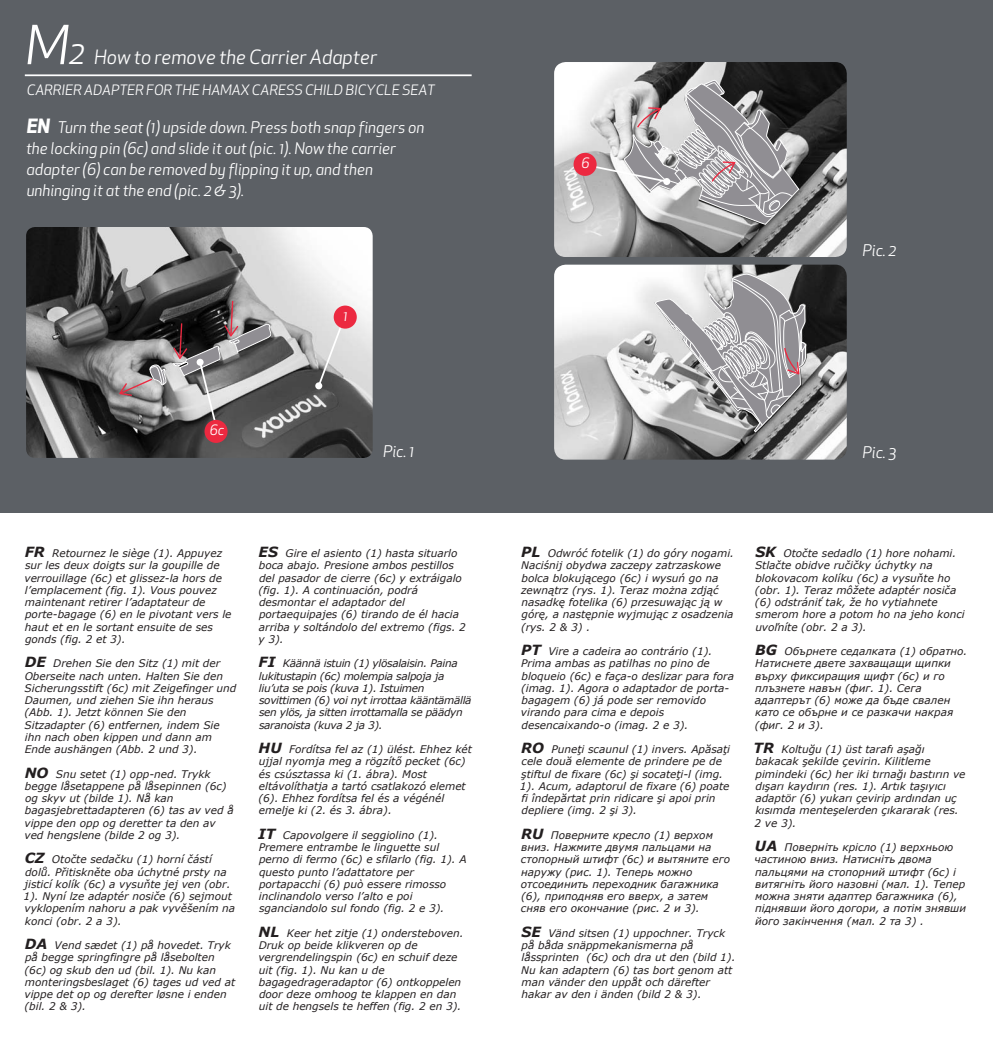
<style>
.page{position:relative;width:993px;height:1042px;background:#fff}
.page>*{position:absolute;margin:0;border:0;box-sizing:border-box;transform-origin:0 0}
.t1{font:italic 19.25px "Apex New";color:#fff}
.t2{font:italic 15.75px/21px "Apex New";color:#fff}
.t3{font:italic 14px "Apex New";color:#fff}
.t4{font:italic 700 14px "Verdana";color:#231f20}
.t5{font:italic 10.5px/12.2px "Verdana";color:#231f20}
.t6{font:italic 10.5px/12.2px "Verdana";letter-spacing:-.03em;color:#231f20}
.s1{font-size:52.5px}
.s2{font-size:31.5px}
.s3{font-weight:700;font-size:19.25px}
.s4{font-weight:700;font-size:14px}
</style>
<div class="page">
<div style="left:0;top:0;width:992px;height:512px;background:#5c6065"></div>
<img style="left:26px;top:227px;width:346px;height:231px">
<img style="left:554px;top:265px;width:292px;height:195px">
<img style="left:554px;top:62px;width:292px;height:195px">
<svg style="left:654px;top:273px;width:152px;height:160px;background:#b0afb0"></svg>
<svg style="left:119px;top:364px;width:48px;height:32px;background:#a59b9c"></svg>
<hr style="left:25px;top:74px;width:446px;height:2px;background:#fff">
<svg style="left:173px;top:299px;width:98px;height:133px;background:#757373"></svg>
<div style="left:196px;top:359px;width:7px;height:7px;background:#fff;border-radius:50%"></div>
<svg style="left:582px;top:79px;width:217px;height:146px;background:#a8a6a8"></svg>
<div style="left:663px;top:178px;width:7px;height:7px;background:#fff;border-radius:50%"></div>
<svg style="left:316px;top:314px;width:31px;height:74px;background:#bebebe"></svg>
<div style="left:315px;top:382px;width:7px;height:7px;background:#fff;border-radius:50%"></div>
<div style="left:204px;top:420px;width:23px;height:23px;background:#ec2940;border-radius:50%"></div>
<div style="left:573px;top:153px;width:23px;height:23px;background:#ec2940;border-radius:50%"></div>
<div style="left:333px;top:305px;width:23px;height:24px;background:#ec2940;border-radius:50%"></div>
<h1 class="t1" style="left:25px;top:45px;width:353px"><span class="s1">M</span><span class="s2">2</span> How to remove the Carrier Adapter</h1>
<h3 class="t3" style="left:27px;top:81px;width:18px">Carrier</h3>
<h3 class="t3" style="left:84px;top:81px;width:19px">Adapter</h3>
<h3 class="t3" style="left:146px;top:81px;width:38px">for the</h3>
<h3 class="t3" style="left:202px;top:81px;width:20px">Hamax</h3>
<h3 class="t3" style="left:252px;top:81px;width:18px">Caress</h3>
<h3 class="t3" style="left:305px;top:81px;width:50px">childbicyc</h3>
<h3 class="t3" style="left:384px;top:81px;width:28px">le seat</h3>
<h2 class="t2" style="left:26px;top:116px;width:400px"><span class="s3">EN</span> Turn the seat (1) upside down. Press both snap fingers on the locking pin (6c) and slide it out (pic. 1). Now the carrier adapter (6) can be removed by flipping it up, and then unhinging it at the end (pic. 2 &amp; 3).</h2>
<h3 class="t3" style="left:343px;top:307px;width:6px">1</h3>
<h3 class="t3" style="left:210px;top:421px;width:16px">6c</h3>
<h2 class="t2" style="left:383px;top:440px;width:33px">Pic. 1</h2>
<p class="t5" style="left:24px;top:547px;width:208px"><span class="s4">FR</span> Retournez le siège (1). Appuyez sur les deux doigts sur la goupille de verrouillage (6c) et glissez-la hors de l’emplacement (fig. 1). Vous pouvez maintenant retirer l’adaptateur de porte-bagage (6) en le pivotant vers le haut et en le sortant ensuite de ses gonds (fig. 2 et 3).</p>
<p class="t5" style="left:25px;top:657px;width:213px"><span class="s4">DE</span> Drehen Sie den Sitz (1) mit der Oberseite nach unten. Halten Sie den Sicherungsstift (6c) mit Zeigefinger und Daumen, und ziehen Sie ihn heraus (Abb. 1). Jetzt können Sie den Sitzadapter (6) entfernen, indem Sie ihn nach oben kippen und dann am Ende aushängen (Abb. 2 und 3).</p>
<h3 class="t4" style="left:25px;top:762px;width:13px">NO</h3>
<p class="t5" style="left:24px;top:767px;width:211px;text-indent:31px">Snu setet (1) opp-ned. Trykk begge låsetappene på låsepinnen (6c) og skyv ut (bilde 1). Nå kan bagasjebrettadapteren (6) tas av ved å vippe den opp og deretter ta den av ved hengslene (bilde 2 og 3).</p>
<p class="t5" style="left:23px;top:853px;width:213px"><span class="s4">CZ</span> Otočte sedačku (1) horní částí dolů. Přitiskněte oba úchytné prsty na jisticí kolík (6c) a vysuňte jej ven (obr.<br>1). Nyní lze adaptér nosiče (6) sejmout vyklopením nahoru a pak vyvěšením na konci (obr. 2 a 3).</p>
<p class="t5" style="left:24px;top:939px;width:212px"><span class="s4">DA</span> Vend sædet (1) på hovedet. Tryk på begge springfingre på låsebolten (6c) og skub den ud (bil. 1). Nu kan monteringsbeslaget (6) tages ud ved at vippe det op og derefter løsne i enden (bil. 2 &amp; 3).</p>
<h3 class="t4" style="left:258px;top:542px;width:11px">ES</h3>
<p class="t5" style="left:258px;top:547px;width:209px;text-indent:27px">Gire el asiento (1) hasta situarlo boca abajo. Presione ambos pestillos del pasador de cierre (6c) y extráigalo (fig. 1). A continuación, podrá desmontar el adaptador del portaequipajes (6) tirando de él hacia arriba y soltándolo del extremo (figs. 2 y 3).</p>
<p class="t6" style="left:258px;top:657px;width:214px"><span class="s4">FI</span> Käännä istuin (1) ylösalaisin. Paina lukitustapin (6c) molempia salpoja ja liu’uta se pois (kuva 1). Istuimen sovittimen (6) voi nyt irrottaa kääntämällä sen ylös, ja sitten irrottamalla se päädyn saranoista (kuva 2 ja 3).</p>
<p class="t5" style="left:258px;top:743px;width:215px"><span class="s4">HU</span> Fordítsa fel az (1) ülést. Ehhez két ujjal nyomja meg a rögzítő pecket (6c) és csúsztassa ki (1. ábra). Most eltávolíthatja a tartó csatlakozó elemet (6). Ehhez fordítsa fel és a végénél emelje ki (2. és 3. ábra).</p>
<p class="t5" style="left:258px;top:829px;width:210px"><span class="s4">IT</span> Capovolgere il seggiolino (1).<br>Premere entrambe le linguette sul perno di fermo (6c) e sfilarlo (fig. 1). A questo punto l’adattatore per portapacchi (6) può essere rimosso inclinandolo verso l’alto e poi sganciandolo sul fondo (fig. 2 e 3).</p>
<h3 class="t4" style="left:258px;top:922px;width:11px">NL</h3>
<p class="t5" style="left:258px;top:927px;width:207px;text-indent:28px">Keer het zitje (1) ondersteboven.<br>Druk op beide klikveren op de vergrendelingspin (6c) en schuif deze uit (fig. 1). Nu kan u de bagagedrageradaptor (6) ontkoppelen door deze omhoog te klappen en dan uit de hengsels te heffen (fig. 2 en 3).</p>
<h3 class="t3" style="left:581px;top:154px;width:10px">6</h3>
<h2 class="t2" style="left:862px;top:239px;width:35px">Pic. 2</h2>
<h2 class="t2" style="left:862px;top:442px;width:35px">Pic. 3</h2>
<h3 class="t4" style="left:521px;top:542px;width:11px">PL</h3>
<p class="t5" style="left:521px;top:547px;width:214px;text-indent:27px">Odwróć fotelik (1) do góry nogami.<br>Naciśnij obydwa zaczepy zatrzaskowe bolca blokującego (6c) i wysuń go na zewnątrz (rys. 1). Teraz można zdjąć nasadkę fotelika (6) przesuwając ją w górę, a następnie wyjmując z osadzenia (rys. 2 &amp; 3) .</p>
<h3 class="t4" style="left:521px;top:640px;width:12px">PT</h3>
<p class="t5" style="left:521px;top:645px;width:214px;text-indent:27px">Vire a cadeira ao contrário (1).<br>Prima ambas as patilhas no pino de bloqueio (6c) e faça-o deslizar para fora (imag. 1). Agora o adaptador de porta&shy;bagagem (6) já pode ser removido virando para cima e depois desencaixando-o (imag. 2 e 3).</p>
<p class="t5" style="left:519px;top:743px;width:212px"><span class="s4">RO</span> Puneţi scaunul (1) invers. Apăsaţi cele două elemente de prindere pe de ştiftul de fixare (6c) şi socateţi-l (img.<br>1). Acum, adaptorul de fixare (6) poate fi îndepărtat prin ridicare şi apoi prin depliere (img. 2 şi 3).</p>
<p class="t5" style="left:520px;top:829px;width:211px"><span class="s4">RU</span> Поверните кресло (1) верхом вниз. Нажмите двумя пальцами на стопорный штифт (6c) и вытяните его наружу (рис. 1). Теперь можно отсоединить переходник багажника (6), приподняв его вверх, а затем сняв его окончание (рис. 2 и 3).</p>
<h3 class="t4" style="left:521px;top:922px;width:12px">SE</h3>
<p class="t5" style="left:521px;top:927px;width:216px;text-indent:27px">Vänd sitsen (1) uppochner. Tryck på båda snäppmekanismerna på låssprinten (6c) och dra ut den (bild 1).<br>Nu kan adaptern (6) tas bort genom att man vänder den uppåt och därefter hakar av den i änden (bild 2 &amp; 3).</p>
<p class="t5" style="left:754px;top:547px;width:211px"><span class="s4">SK</span> Otočte sedadlo (1) hore nohami.<br>Stlačte obidve ručičky úchytky na blokovacom kolíku (6c) a vysuňte ho (obr. 1). Teraz môžete adaptér nosiča (6) odstrániť tak, že ho vytiahnete smerom hore a potom ho na jeho konci uvoľníte (obr. 2 a 3).</p>
<p class="t5" style="left:754px;top:645px;width:214px"><span class="s4">BG</span> Обърнете седалката (1) обратно.<br>Натиснете двете захващащи щипки върху фиксиращия щифт (6c) и го плъзнете навън (фиг. 1). Сега адаптерът (6) може да бъде свален като се обърне и се разкачи накрая (фиг. 2 и 3).</p>
<p class="t5" style="left:753px;top:743px;width:213px"><span class="s4">TR</span> Koltuğu (1) üst tarafı aşağı bakacak şekilde çevirin. Kilitleme pimindeki (6c) her iki tırnağı bastırın ve dışarı kaydırın (res. 1). Artık taşıyıcı adaptör (6) yukarı çevirip ardından uç kısımda menteşelerden çıkararak (res.<br>2 ve 3).</p>
<p class="t5" style="left:754px;top:841px;width:213px"><span class="s4">UA</span> Поверніть крісло (1) верхньою частиною вниз. Натисніть двома пальцями на стопорний штифт (6c) і витягніть його назовні (мал. 1). Тепер можна зняти адаптер багажника (6), піднявши його догори, а потім знявши його закінчення (мал. 2 та 3) .</p>
</div>
